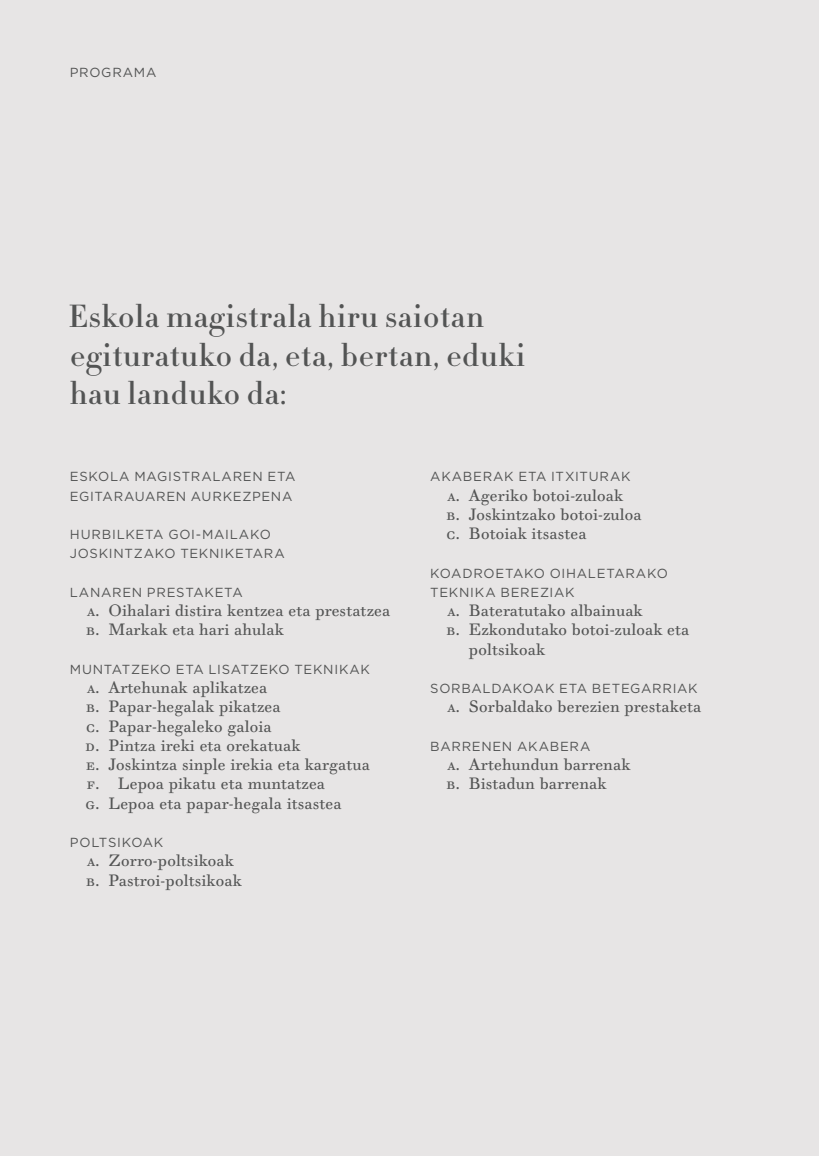
<style>
.page{position:relative;width:819px;height:1156px;background:#e7e5e5}
.page>*{position:absolute;margin:0;border:0;box-sizing:border-box;transform-origin:0 0}
.t1{font:500 31.5px/38.5px "Didot HTF 06";letter-spacing:.02em;color:#535454}
.t2{font:15.75px/19.2px "Walbaum Text Pro";letter-spacing:.01em;color:#535454}
.t3{font:13.12px "Gotham HTF";letter-spacing:.055em;color:#535454}
</style>
<div class="page">
<p class="t3" style="left:70px;top:65px;width:88px">PROGRAMA</p>
<h1 class="t1" style="left:69px;top:298px;width:458px">Eskola magistrala hiru saiotan egituratuko da, eta, bertan, eduki hau landuko da:</h1>
<p class="t3" style="left:70px;top:469px;width:11px">ESKOLA</p>
<p class="t3" style="left:134px;top:469px;width:11px">MAGISTRALAREN</p>
<p class="t3" style="left:267px;top:469px;width:10px">ETA</p>
<p class="t3" style="left:70px;top:489px;width:11px">EGITARAUAREN</p>
<p class="t3" style="left:191px;top:489px;width:12px">AURKEZPENA</p>
<p class="t3" style="left:70px;top:527px;width:21px">HURBILKETA</p>
<p class="t3" style="left:168px;top:527px;width:10px">GOI</p>
<p class="t3" style="left:196px;top:527px;width:17px">-MAILAKO</p>
<p class="t3" style="left:70px;top:546px;width:19px">JOSKINTZAKO</p>
<p class="t3" style="left:180px;top:546px;width:11px">TEKNIKETARA</p>
<p class="t3" style="left:70px;top:585px;width:11px">LANAREN</p>
<p class="t3" style="left:147px;top:585px;width:11px">PRESTAKETA</p>
<p class="t2" style="left:86px;top:601px;width:305px">a. Oihalari distira kentzea eta prestatzea b. Markak eta hari ahulak</p>
<p class="t3" style="left:70px;top:662px;width:11px">MUNTATZEKO</p>
<p class="t3" style="left:176px;top:662px;width:10px">ETA</p>
<p class="t3" style="left:208px;top:662px;width:10px">LISATZEKO</p>
<p class="t3" style="left:294px;top:662px;width:11px">TEKNIKAK</p>
<p class="t2" style="left:86px;top:678px;width:286px">a. Artehunak aplikatzea<br>b. Papar-hegalak pikatzea<br>c. Papar-hegaleko galoia<br>d. Pintza ireki eta orekatuak<br>e. Joskintza sinple irekia eta kargatua f. Lepoa pikatu eta muntatzea<br>g. Lepoa eta papar-hegala itsastea</p>
<p class="t3" style="left:70px;top:835px;width:20px">POLTSIKOAK</p>
<p class="t2" style="left:86px;top:852px;width:157px">a. Zorro-poltsikoak b. Pastroi-poltsikoak</p>
<p class="t3" style="left:430px;top:469px;width:12px">AKABERAK</p>
<p class="t3" style="left:518px;top:469px;width:10px">ETA</p>
<p class="t3" style="left:551px;top:469px;width:34px">ITXITURAK</p>
<p class="t2" style="left:446px;top:486px;width:196px">a. Ageriko botoi-zuloak<br>b. Joskintzako botoi-zuloa c. Botoiak itsastea</p>
<p class="t3" style="left:430px;top:566px;width:11px">KOA</p>
<p class="t3" style="left:462px;top:566px;width:22px">DROETAKO</p>
<p class="t3" style="left:549px;top:566px;width:39px">OI HALETARAKO</p>
<p class="t3" style="left:430px;top:585px;width:11px">TEKNIKA</p>
<p class="t3" style="left:500px;top:585px;width:11px">BEREZIAK</p>
<p class="t2" style="left:448px;top:601px;width:196px">a. Bateratutako albainuak</p>
<p class="t2" style="left:446px;top:621px;width:244px">b. Ezkondutako botoi-zuloak eta</p>
<p class="t2" style="left:469px;top:640px;width:78px">poltsikoak</p>
<p class="t3" style="left:430px;top:681px;width:11px">SORBAL</p>
<p class="t3" style="left:491px;top:681px;width:22px">DAKOAK</p>
<p class="t3" style="left:559px;top:681px;width:10px">ETA</p>
<p class="t3" style="left:592px;top:681px;width:11px">BETEGARRIAK</p>
<p class="t2" style="left:448px;top:698px;width:255px">a. Sorbaldako berezien prestaketa</p>
<p class="t3" style="left:430px;top:739px;width:11px">BARRENEN</p>
<p class="t3" style="left:517px;top:739px;width:12px">AKABERA</p>
<p class="t2" style="left:446px;top:755px;width:185px">a. Artehundun barrenak b. Bistadun barrenak</p>
</div>
